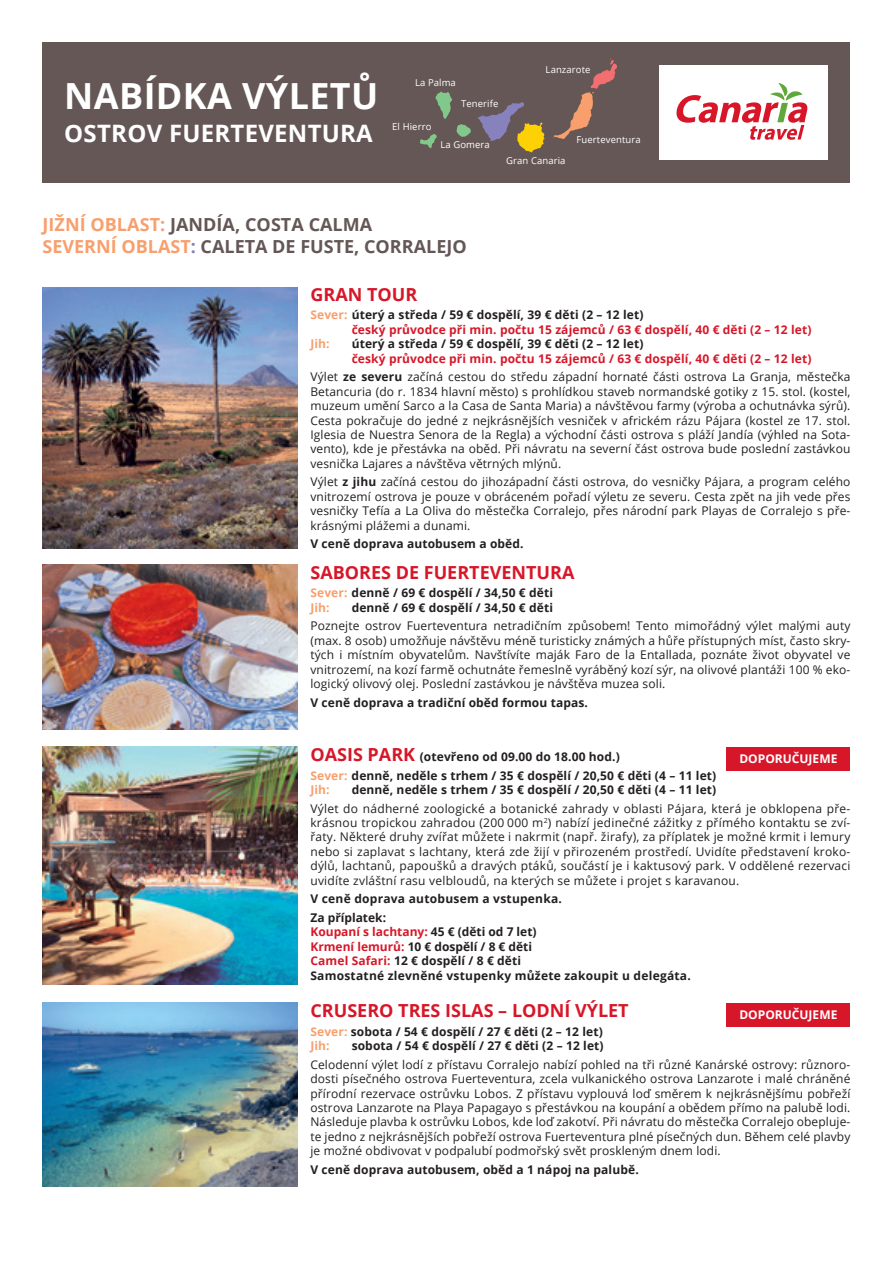
<style>
.page{position:relative;width:893px;height:1263px;background:#fff}
.page>*{position:absolute;margin:0;border:0;box-sizing:border-box;transform-origin:0 0}
.hlavní_nadpis{font:700 36px "Open Sans";letter-spacing:.01em;color:#fff}
.hlavní_nadpis-2{font:700 24px "Open Sans";letter-spacing:.01em;color:#fff}
.nadpis{font:700 18px/21.6px "Open Sans";color:#645755}
.nadpis-2{font:700 18px "Open Sans";color:#d71729}
.t1{font:12px/14.4px "Open Sans";letter-spacing:.01em;color:#231f20;text-align:justify}
.nadpis-3{font:700 12px/14.4px "Open Sans";letter-spacing:.01em;color:#231f20}
.t2{font:700 12px/14.4px "Open Sans";letter-spacing:.01em;color:#d71729}
.nadpis-4{font:700 12px "Open Sans";color:#fff}
.t3{font:700 12px "Open Sans";color:#f89f6d}
.t4{font:9.45px "Open Sans";letter-spacing:.01em;color:#fff}
.s1{color:#f89f6d}
.s2{color:#8781bd}
.s3{color:#231f20}
.s4{font-weight:700}
.s5{font-size:18px;color:#d71729}
.s6{color:#d71729}
</style>
<div class="page">
<div style="left:43px;top:43px;width:807px;height:140px;background:#645755"></div>
<img style="left:43px;top:287px;width:255px;height:262px">
<img style="left:43px;top:565px;width:255px;height:164px">
<img style="left:43px;top:746px;width:255px;height:239px">
<img style="left:43px;top:1002px;width:255px;height:185px">
<div style="left:659px;top:65px;width:169px;height:95px;background:#fff"></div>
<svg style="left:676px;top:83px;width:132px;height:57px"></svg>
<div style="left:726px;top:747px;width:124px;height:23px;background:#d71729"></div>
<div style="left:726px;top:1003px;width:124px;height:23px;background:#d71729"></div>
<svg style="left:553px;top:58px;width:64px;height:81px"></svg>
<svg style="left:478px;top:102px;width:67px;height:50px"></svg>
<svg style="left:420px;top:92px;width:51px;height:56px"></svg>
<p class="hlavní_nadpis" style="left:64px;top:71px;width:316px">NABÍDKA VÝLETŮ</p>
<p class="hlavní_nadpis-2" style="left:64px;top:116px;width:310px">OSTROV FUERTEVENTURA</p>
<p class="t4" style="left:415px;top:76px;width:42px">La Palma</p>
<p class="t4" style="left:392px;top:120px;width:41px">El Hierro</p>
<p class="t4" style="left:440px;top:139px;width:51px">La Gomera</p>
<p class="t4" style="left:461px;top:97px;width:39px">Tenerife</p>
<p class="t4" style="left:546px;top:63px;width:46px">Lanzarote</p>
<p class="t4" style="left:506px;top:154px;width:61px">Gran Canaria</p>
<p class="t4" style="left:577px;top:133px;width:66px">Fuerteventura</p>
<p class="nadpis" style="left:43px;top:213px;width:426px"><span class="s1">JIŽNÍ OBLAST:</span> JANDÍA, COSTA CALMA<br><span class="s1">SEVERNÍ OBLAST</span><span class="s2">:</span> CALETA DE FUSTE, CORRALEJO</p>
<p class="nadpis-2" style="left:310px;top:282px;width:108px">GRAN TOUR</p>
<p class="t2" style="left:352px;top:308px;width:461px;text-indent:-41px"><span class="s1">Sever:</span> <span class="s3">úterý a středa / 59 € dospělí, 39 € děti (2 – 12 let)<br></span>český průvodce při min. počtu 15 zájemců / 63 € dospělí, 40 € děti (2 – 12 let)</p>
<p class="t3" style="left:310px;top:335px;width:21px">Jih:</p>
<p class="t2" style="left:352px;top:336px;width:461px"><span class="s3">úterý a středa / 59 € dospělí, 39 € děti (2 – 12 let)<br></span>český průvodce při min. počtu 15 zájemců / 63 € dospělí, 40 € děti (2 – 12 let)</p>
<p class="t1" style="left:310px;top:369px;width:542px">Výlet <span class="s4">ze severu</span> začíná cestou do středu západní hornaté části ostrova La Granja, městečka Betancuria (do r. 1834 hlavní město) s prohlídkou staveb normandské gotiky z 15. stol. (kostel, muzeum umění Sarco a la Casa de Santa Maria) a návštěvou farmy (výroba a ochutnávka sýrů).<br>Cesta pokračuje do jedné z nejkrásnějších vesniček v africkém rázu Pájara (kostel ze 17. stol.<br>Iglesia de Nuestra Senora de la Regla) a východní části ostrova s pláží Jandía (výhled na Sota&shy;vento), kde je přestávka na oběd. Při návratu na severní část ostrova bude poslední zastávkou vesnička Lajares a návštěva větrných mlýnů.</p>
<p class="t1" style="left:310px;top:474px;width:542px">Výlet <span class="s4">z jihu</span> začíná cestou do jihozápadní části ostrova, do vesničky Pájara, a program celého vnitrozemí ostrova je pouze v obráceném pořadí výletu ze severu. Cesta zpět na jih vede přes vesničky Tefía a La Oliva do městečka Corralejo, přes národní park Playas de Corralejo s pře&shy;krásnými plážemi a dunami.</p>
<p class="nadpis-3" style="left:310px;top:536px;width:215px">V ceně doprava autobusem a oběd.</p>
<p class="nadpis-2" style="left:310px;top:559px;width:266px">SABORES DE FUERTEVENTURA</p>
<p class="nadpis-3" style="left:310px;top:585px;width:244px"><span class="s1">Sever:</span> denně / 69 € dospělí / 34,50 € děti<br><span class="s1">Jih:</span></p>
<p class="nadpis-3" style="left:352px;top:600px;width:203px">denně / 69 € dospělí / 34,50 € děti</p>
<p class="t1" style="left:310px;top:618px;width:542px">Poznejte ostrov Fuerteventura netradičním způsobem! Tento mimořádný výlet malými auty (max. 8 osob) umožňuje návštěvu méně turisticky známých a hůře přístupných míst, často skry&shy;tých i místním obyvatelům. Navštívíte maják Faro de la Entallada, poznáte život obyvatel ve vnitrozemí, na kozí farmě ochutnáte řemeslně vyráběný kozí sýr, na olivové plantáži 100 % eko&shy;logický olivový olej. Poslední zastávkou je návštěva muzea soli.</p>
<p class="nadpis-3" style="left:310px;top:695px;width:279px">V ceně doprava a tradiční oběd formou tapas.</p>
<p class="nadpis-3" style="left:310px;top:749px;width:311px"><span class="s5">OASIS PARK</span> (otevřeno od 09.00 do 18.00 hod.)</p>
<p class="nadpis-3" style="left:310px;top:768px;width:407px"><span class="s1">Sever:</span> denně, neděle s trhem / 35 € dospělí / 20,50 € děti (4 – 11 let)<br><span class="s1">Jih:</span></p>
<p class="nadpis-4" style="left:739px;top:750px;width:99px">DOPORUČUJEME</p>
<p class="nadpis-3" style="left:352px;top:782px;width:366px">denně, neděle s trhem / 35 € dospělí / 20,50 € děti (4 – 11 let)</p>
<p class="t1" style="left:310px;top:801px;width:542px">Výlet do nádherné zoologické a botanické zahrady v oblasti Pájara, která je obklopena pře&shy;krásnou tropickou zahradou (200 000 m<sup>2</sup>) nabízí jedinečné zážitky z přímého kontaktu se zví&shy;řaty. Některé druhy zvířat můžete i nakrmit (např. žirafy), za příplatek je možné krmit i lemury nebo si zaplavat s lachtany, která zde žijí v přirozeném prostředí. Uvidíte představení kroko&shy;dýlů, lachtanů, papoušků a dravých ptáků, součástí je i kaktusový park. V oddělené rezervaci uvidíte zvláštní rasu velbloudů, na kterých se můžete i projet s karavanou.</p>
<p class="nadpis-3" style="left:310px;top:891px;width:253px">V ceně doprava autobusem a vstupenka.</p>
<p class="nadpis-3" style="left:310px;top:910px;width:382px">Za příplatek:<br><span class="s6">Koupaní s lachtany:</span> 45 € (děti od 7 let)<br><span class="s6">Krmení lemurů:</span> 10 € dospělí / 8 € děti<br><span class="s6">Camel Safari:</span> 12 € dospělí / 8 € děti<br>Samostatné zlevněné vstupenky můžete zakoupit u delegáta.</p>
<p class="nadpis-2" style="left:310px;top:998px;width:320px">CRUSERO TRES ISLAS – LODNÍ VÝLET</p>
<p class="nadpis-3" style="left:310px;top:1024px;width:294px"><span class="s1">Sever:</span> sobota / 54 € dospělí / 27 € děti (2 – 12 let)<br><span class="s1">Jih:</span></p>
<p class="nadpis-4" style="left:739px;top:1006px;width:99px">DOPORUČUJEME</p>
<p class="nadpis-3" style="left:352px;top:1038px;width:253px">sobota / 54 € dospělí / 27 € děti (2 – 12 let)</p>
<p class="t1" style="left:310px;top:1057px;width:542px">Celodenní výlet lodí z přístavu Corralejo nabízí pohled na tři různé Kanárské ostrovy: různoro&shy;dosti písečného ostrova Fuerteventura, zcela vulkanického ostrova Lanzarote i malé chráněné přírodní rezervace ostrůvku Lobos. Z přístavu vyplouvá loď směrem k nejkrásnějšímu pobřeží ostrova Lanzarote na Playa Papagayo s přestávkou na koupání a obědem přímo na palubě lodi.<br>Následuje plavba k ostrůvku Lobos, kde loď zakotví. Při návratu do městečka Corralejo obepluje&shy;te jedno z nejkrásnějších pobřeží ostrova Fuerteventura plné písečných dun. Během celé plavby je možné obdivovat v podpalubí podmořský svět proskleným dnem lodi.</p>
<p class="nadpis-3" style="left:310px;top:1162px;width:330px">V ceně doprava autobusem, oběd a 1 nápoj na palubě.</p>
</div>
